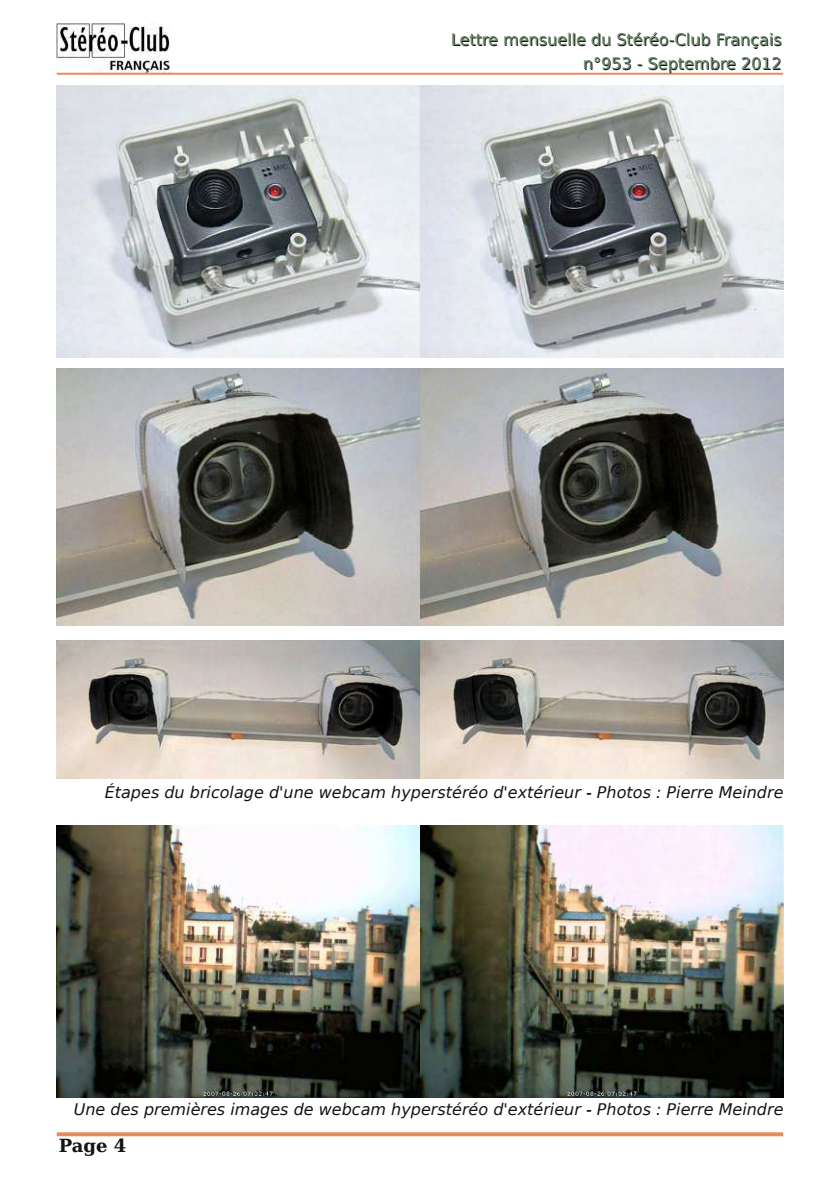
<style>
.page{position:relative;width:840px;height:1191px;background:#fff}
.page>*{position:absolute;margin:0;border:0;box-sizing:border-box;transform-origin:0 0}
.t1{font:700 18px "Bitstream Vera Serif";color:#161413}
.t2{font:italic 16px "Bitstream Vera Sans";color:#161413}
.t3{font:16px/24px "Bitstream Vera Sans";color:#161413;text-align:right}
.s1{color:#698b69}
</style>
<div class="page">
<img style="left:56px;top:24px;width:113px;height:48px">
<hr style="left:57px;top:73px;width:725px;height:2px;background:#e68b5e">
<svg style="left:57px;top:1132px;width:725px;height:4px;background:#e79369"></svg>
<img style="left:57px;top:85px;width:725px;height:272px">
<img style="left:57px;top:369px;width:725px;height:257px">
<img style="left:57px;top:641px;width:725px;height:137px">
<img style="left:57px;top:825px;width:725px;height:272px">
<p class="t3" style="left:451px;top:29px;width:332px">Lettre mensue<span class="s1">ll</span>e du Stéréo-C<span class="s1">l</span>ub França<span class="s1">i</span>s n°953 - Septembre 2012</p>
<p class="t2" style="left:105px;top:785px;width:680px">Étapes du bricolage d'une webcam hyperstéréo d'extérieur - Photos : Pierre Meindre</p>
<p class="t2" style="left:74px;top:1102px;width:711px">Une des premières images de webcam hyperstéréo d'extérieur - Photos : Pierre Meindre</p>
<p class="t1" style="left:59px;top:1137px;width:69px">Page 4</p>
</div>
